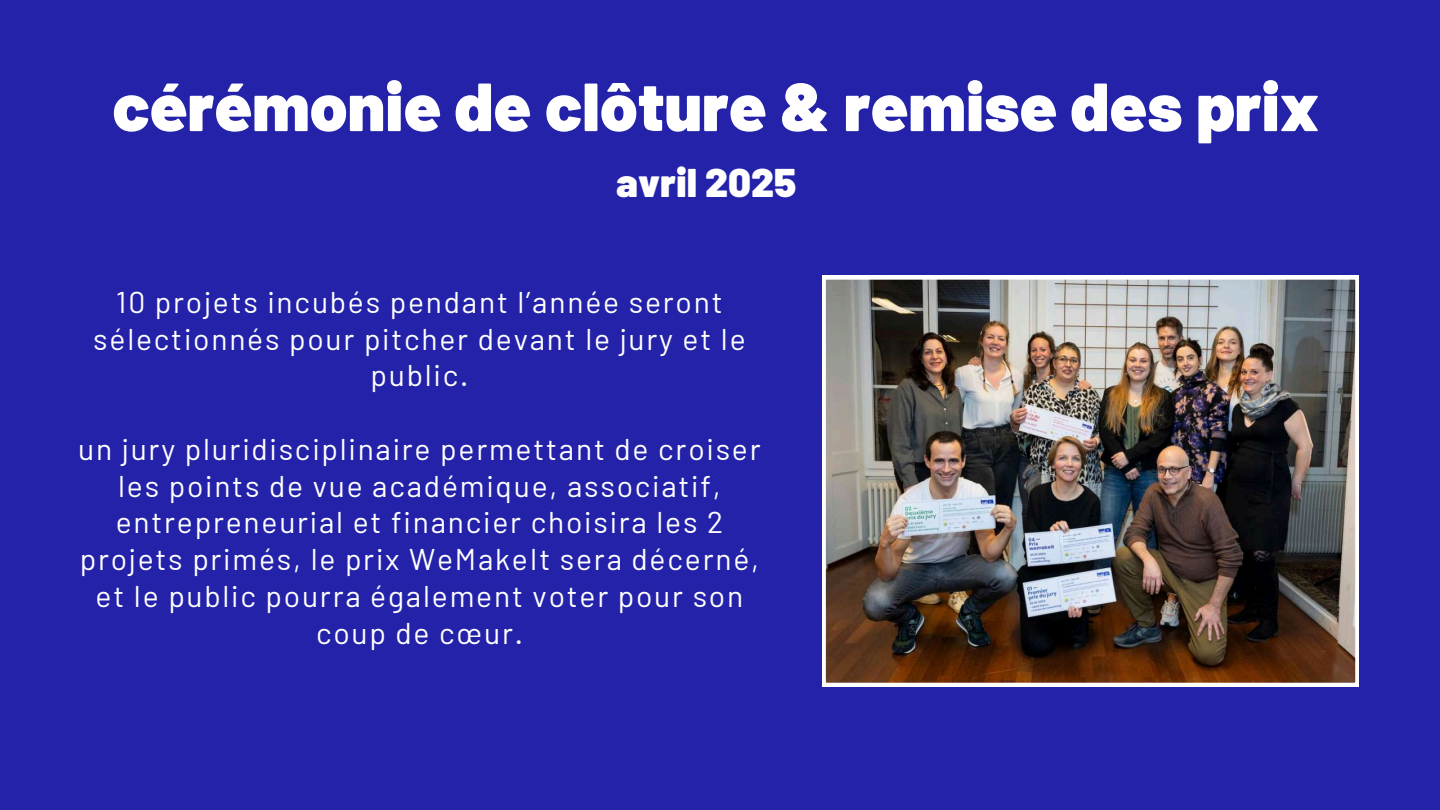
<style>
.page{position:relative;width:1440px;height:810px;background:#2322a9}
.page>*{position:absolute;margin:0;border:0;box-sizing:border-box;transform-origin:0 0}
.t1{font:900 68px "Barlow";color:#fff}
.t2{font:900 40px "Barlow";color:#fff}
.t3{font:30px/36.8px "Barlow";letter-spacing:.06em;color:#fff;text-align:center}
</style>
<div class="page">
<img style="left:822px;top:276px;width:537px;height:410px">
<h1 class="t1" style="left:112px;top:63px;width:1208px">cérémonie de clôture &amp; remise des prix</h1>
<h2 class="t2" style="left:617px;top:157px;width:181px">avril 2025</h2>
<p class="t3" style="left:93px;top:282px;width:654px">10 projets incubés pendant l’année seront sélectionnés pour pitcher devant le jury et le public.</p>
<p class="t3" style="left:78px;top:429px;width:684px">un jury pluridisciplinaire permettant de croiser les points de vue académique, associatif, entrepreneurial et financier choisira les 2 projets primés, le prix WeMakeIt sera décerné, et le public pourra également voter pour son coup de cœur.</p>
</div>
